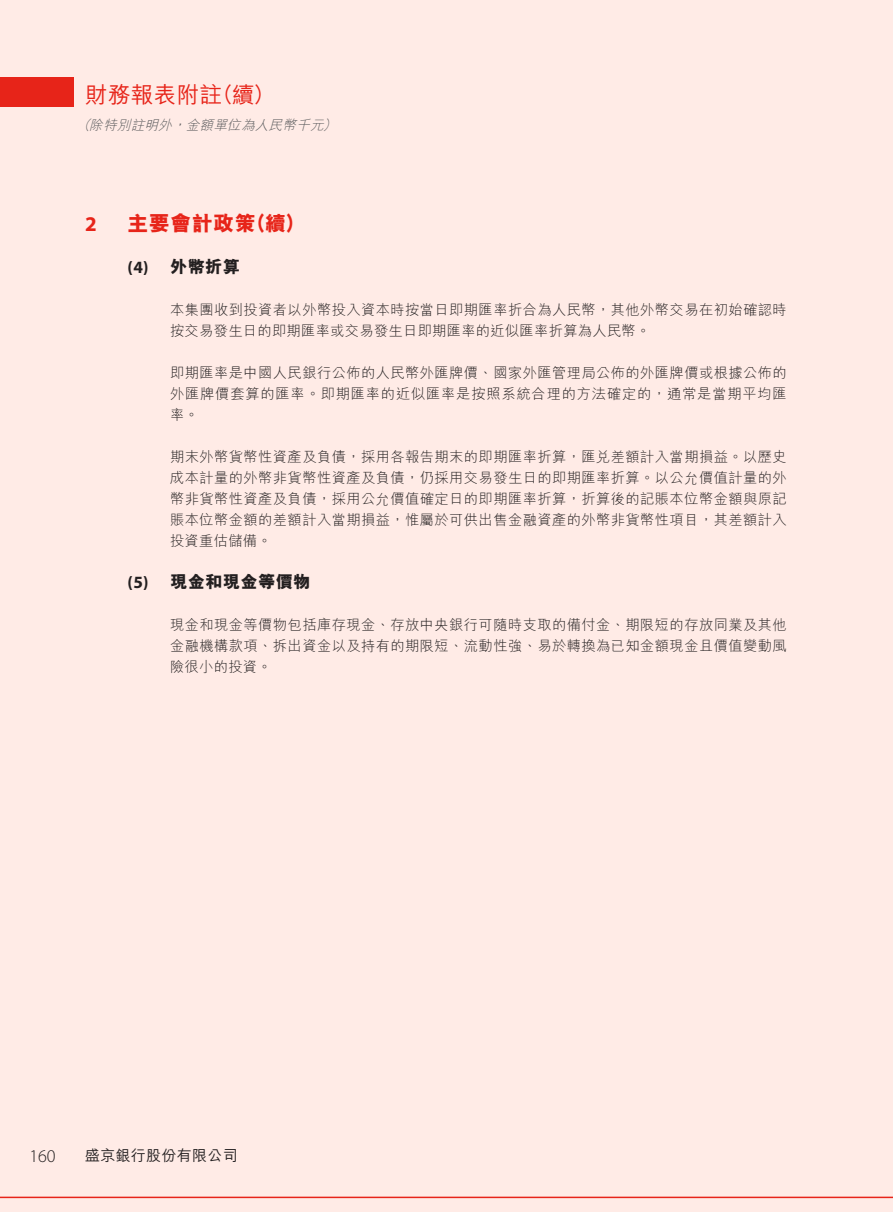
<style>
.page{position:relative;width:893px;height:1212px;background:#ffebe6}
.page>*{position:absolute;margin:0;border:0;box-sizing:border-box;transform-origin:0 0}
.t1{font:500 22.5px "M Hei HK";letter-spacing:.02em;color:#e72419}
.t2{font:800 21px "M Hei HK";letter-spacing:.02em;color:#e72419}
.t3{font:700 21px "Myriad Pro";color:#e72419}
.t4{font:300 18px "Myriad Pro";color:#231f20}
.t5{font:800 17.25px "M Hei HK";letter-spacing:.02em;color:#231f20}
.t6{font:500 15px "M Hei HK";letter-spacing:.02em;color:#231f20}
.t7{font:300 14.25px/21px "M Hei HK";letter-spacing:.03em;color:#231f20;text-align:justify}
.t8{font:italic 300 13.5px "M Hei HK";color:#57585a}
.s1{font-family:"Myriad Pro";font-weight:700}
</style>
<div class="page">
<div style="left:0;top:77px;width:74px;height:29px;background:#e72419"></div>
<svg style="left:0;top:1196px;width:893px;height:3px;background:#f2877f"></svg>
<h1 class="t1" style="left:85px;top:79px;width:192px">財務報表附註（續）</h1>
<p class="t8" style="left:77px;top:118px;width:264px">（除特別註明外，金額單位為人民幣千元）</p>
<h2 class="t3" style="left:85px;top:211px;width:13px">2</h2>
<h2 class="t2" style="left:128px;top:213px;width:179px">主要會計政策（續）</h2>
<p class="t5" style="left:128px;top:258px;width:114px"><span class="s1">(4)</span> 外幣折算</p>
<p class="t7" style="left:170px;top:299px;width:618px">本集團收到投資者以外幣投入資本時按當日即期匯率折合為人民幣，其他外幣交易在初始確認時按交易發生日的即期匯率或交易發生日即期匯率的近似匯率折算為人民幣。</p>
<p class="t7" style="left:170px;top:362px;width:618px">即期匯率是中國人民銀行公佈的人民幣外匯牌價、國家外匯管理局公佈的外匯牌價或根據公佈的外匯牌價套算的匯率。即期匯率的近似匯率是按照系統合理的方法確定的，通常是當期平均匯率。</p>
<p class="t7" style="left:170px;top:446px;width:618px">期末外幣貨幣性資產及負債，採用各報告期末的即期匯率折算，匯兌差額計入當期損益。以歷史成本計量的外幣非貨幣性資產及負債，仍採用交易發生日的即期匯率折算。以公允價值計量的外幣非貨幣性資產及負債，採用公允價值確定日的即期匯率折算，折算後的記賬本位幣金額與原記賬本位幣金額的差額計入當期損益，惟屬於可供出售金融資產的外幣非貨幣性項目，其差額計入投資重估儲備。</p>
<p class="t5" style="left:128px;top:573px;width:184px"><span class="s1">(5)</span> 現金和現金等價物</p>
<p class="t7" style="left:170px;top:614px;width:618px">現金和現金等價物包括庫存現金、存放中央銀行可隨時支取的備付金、期限短的存放同業及其他金融機構款項、拆出資金以及持有的期限短、流動性強、易於轉換為已知金額現金且價值變動風險很小的投資。</p>
<p class="t4" style="left:29px;top:1145px;width:28px">160</p>
<p class="t6" style="left:85px;top:1145px;width:154px">盛京銀行股份有限公司</p>
</div>
